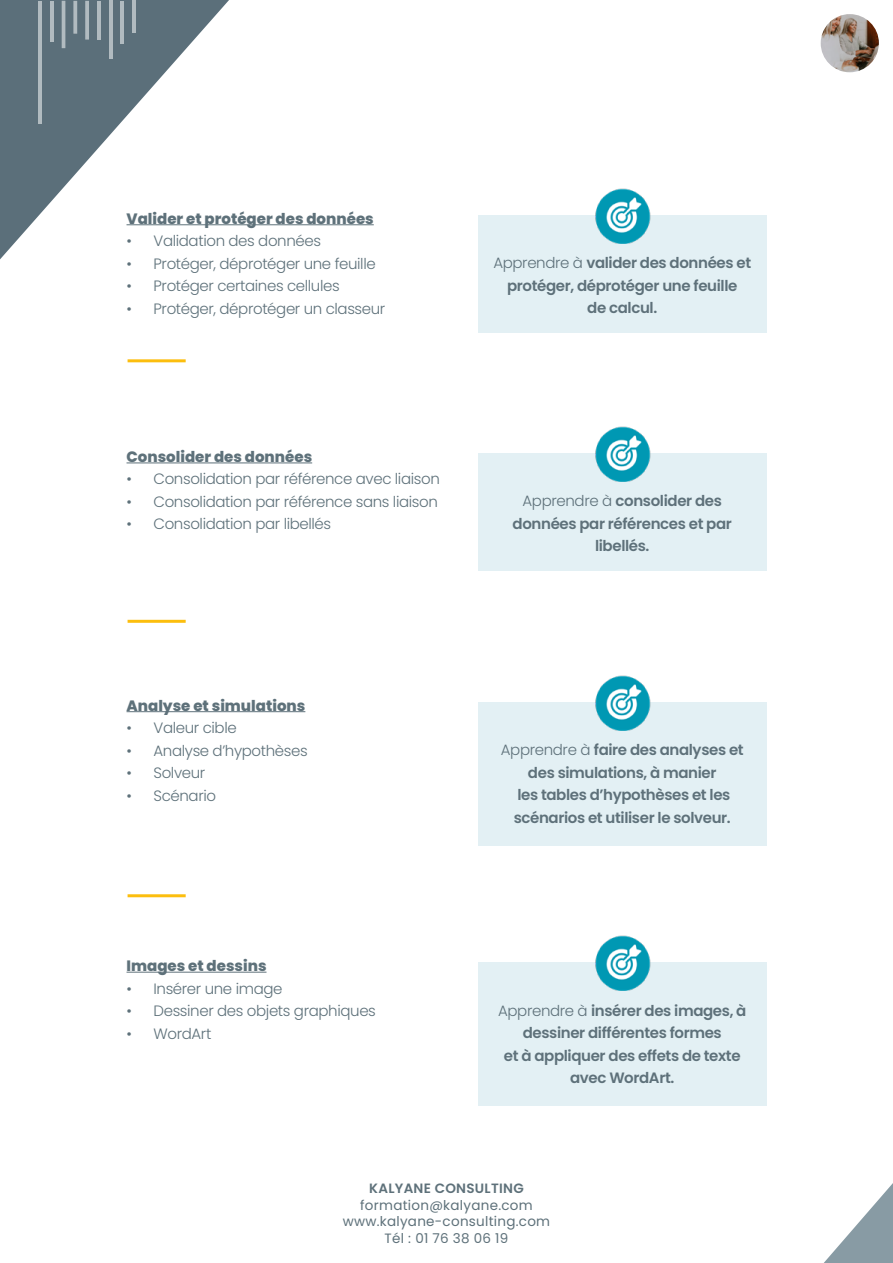
<style>
.page{position:relative;width:893px;height:1263px;background:#fff}
.page>*{position:absolute;margin:0;border:0;box-sizing:border-box;transform-origin:0 0}
.t1{font:600 15px/22.5px "Poppins";letter-spacing:-.025em;color:#5e717a;text-align:center}
.t2{font:300 15px "Poppins";letter-spacing:-.025em;color:#5e717a}
.t3{font:800 15px "Poppins";color:#5e717a}
.t4{font:13.5px/16.5px "Poppins";letter-spacing:.02em;color:#5e717a;text-align:center}
.t5{font:600 13.5px "Poppins";letter-spacing:.02em;color:#5e717a}
.s1{font-weight:300}
</style>
<div class="page">
<svg style="left:824px;top:1183px;width:69px;height:80px"></svg>
<svg style="left:0;top:0;width:229px;height:259px"></svg>
<hr style="left:38px;top:1px;width:4px;height:122px;background:#b1bbc0">
<hr style="left:132px;top:1px;width:4px;height:32px;background:#b1bbc0">
<hr style="left:121px;top:1px;width:3px;height:43px;background:#fff">
<hr style="left:50px;top:1px;width:4px;height:41px;background:#b1bbc0">
<hr style="left:62px;top:1px;width:3px;height:47px;background:#fff">
<svg style="left:73px;top:1px;width:4px;height:33px"></svg>
<svg style="left:85px;top:1px;width:4px;height:39px"></svg>
<hr style="left:97px;top:1px;width:4px;height:39px;background:#b1bbc0">
<hr style="left:109px;top:1px;width:4px;height:58px;background:#b1bbc0">
<img style="left:821px;top:14px;width:58px;height:58px;border-radius:29px">
<hr style="left:127px;top:224px;width:247px;height:1px;background:#5e717a">
<hr style="left:127px;top:462px;width:185px;height:1px;background:#5e717a">
<hr style="left:127px;top:711px;width:178px;height:1px;background:#5e717a">
<hr style="left:127px;top:972px;width:139px;height:1px;background:#5e717a">
<div style="left:478px;top:215px;width:288px;height:118px;background:#e3f0f4"></div>
<img style="left:595px;top:188px;width:56px;height:55px">
<div style="left:478px;top:453px;width:288px;height:118px;background:#e3f0f4"></div>
<img style="left:595px;top:426px;width:56px;height:55px">
<div style="left:478px;top:702px;width:288px;height:143px;background:#e3f0f4"></div>
<img style="left:595px;top:675px;width:56px;height:55px">
<div style="left:478px;top:963px;width:288px;height:143px;background:#e3f0f4"></div>
<img style="left:592px;top:936px;width:60px;height:55px">
<hr style="left:128px;top:359px;width:58px;height:3px;background:#fcbe0e">
<hr style="left:128px;top:620px;width:58px;height:3px;background:#fcbe0e">
<hr style="left:128px;top:894px;width:58px;height:3px;background:#fcbe0e">
<p class="t3" style="left:127px;top:210px;width:249px">Valider et protéger des données</p>
<p class="t2" style="left:127px;top:232px;width:196px">• Validation des données</p>
<p class="t2" style="left:127px;top:255px;width:251px">• Protéger, déprotéger une feuille</p>
<p class="t2" style="left:127px;top:277px;width:215px">• Protéger certaines cellules</p>
<p class="t2" style="left:127px;top:300px;width:260px">• Protéger, déprotéger un classeur</p>
<p class="t3" style="left:127px;top:448px;width:187px">Consolider des données</p>
<p class="t2" style="left:127px;top:470px;width:315px">• Consolidation par référence avec liaison</p>
<p class="t2" style="left:127px;top:493px;width:313px">• Consolidation par référence sans liaison</p>
<p class="t2" style="left:127px;top:515px;width:206px">• Consolidation par libellés</p>
<p class="t1" style="left:493px;top:252px;width:259px"><span class="s1">Apprendre à</span> valider des données et protéger, déprotéger une feuille<br>de calcul.</p>
<p class="t1" style="left:513px;top:490px;width:221px"><span class="s1">Apprendre à</span> consolider des données par références et par libellés.</p>
<p class="t3" style="left:127px;top:697px;width:180px">Analyse et simulations</p>
<p class="t2" style="left:127px;top:719px;width:112px">• Valeur cible</p>
<p class="t2" style="left:127px;top:742px;width:183px">• Analyse d’hypothèses</p>
<p class="t2" style="left:127px;top:764px;width:80px">• Solveur</p>
<p class="t2" style="left:127px;top:787px;width:91px">• Scénario</p>
<p class="t3" style="left:127px;top:957px;width:141px">Images et dessins</p>
<p class="t2" style="left:127px;top:979px;width:157px">• Insérer une image</p>
<p class="t2" style="left:127px;top:1002px;width:251px">• Dessiner des objets graphiques</p>
<p class="t2" style="left:127px;top:1024px;width:86px">• WordArt</p>
<p class="t1" style="left:501px;top:739px;width:244px"><span class="s1">Apprendre à</span> faire des analyses et des simulations, à manier<br>les tables d’hypothèses et les scénarios et utiliser le solveur.</p>
<p class="t1" style="left:498px;top:999px;width:250px"><span class="s1">Apprendre à</span> insérer des images, à dessiner différentes formes<br>et à appliquer des effets de texte avec WordArt.</p>
<p class="t5" style="left:369px;top:1180px;width:156px">KALYANE CONSULTING</p>
<p class="t4" style="left:343px;top:1197px;width:209px">formation@kalyane.com www.kalyane-consulting.com<br>Tél : 01 76 38 06 19</p>
</div>
